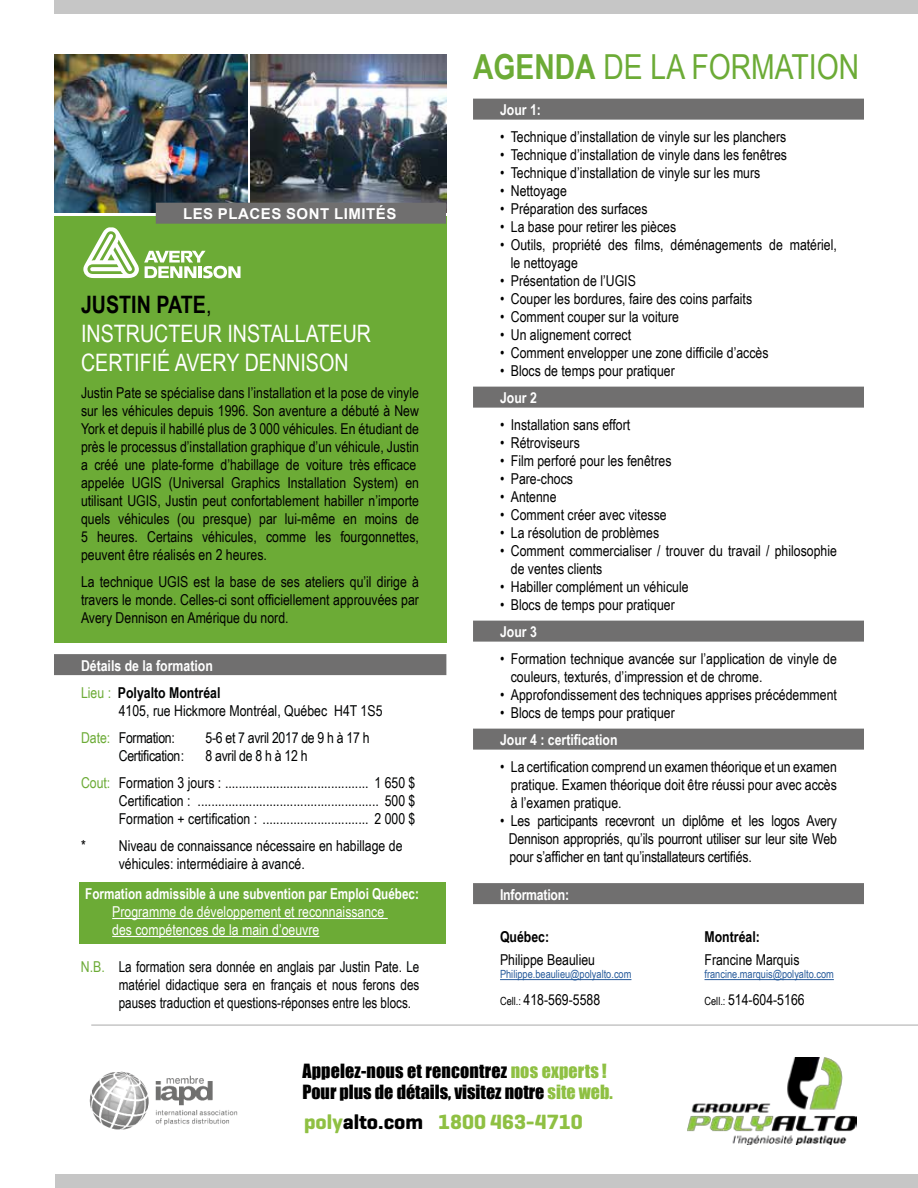
<style>
.page{position:relative;width:918px;height:1188px;background:#fff}
.page>*{position:absolute;margin:0;border:0;box-sizing:border-box;transform-origin:0 0}
.t1{font:34.5px "Arial Narrow";color:#6cab36}
.t2{font:24px/28.8px "Arial Narrow";color:#fff}
.t3{font:700 21px "Geogrotesque";color:#8fc043}
.t4{font:18px/21.6px "Impact";color:#000}
.t5{font:15px/18px "Arial Narrow";color:#000}
.t6{font:15px/27px "Arial Narrow";color:#010202}
.t7{font:15px/18px "Arial Narrow";color:#010202;text-align:justify;scale:.95 1}
.t8{font:700 15px/27px "Arial Narrow";color:#fff}
.t9{font:15px/18px "Arial Narrow";color:#fff}
.t10{font:700 15px "Arial Narrow";color:#fff;scale:.95 1}
.t11{font:15px "Arial Narrow";letter-spacing:-.02em;color:#010202}
.t12{font:700 15px "Arial";letter-spacing:.035em;color:#fff}
.t13{font:700 15px "Arial Narrow";color:#000}
.t14{font:11.25px "Arial Narrow";color:#275b9b}
.s1{font-weight:700;color:#000}
.s2{color:#000}
.s3{font-weight:400;color:#6cab36}
.s4{color:#010202}
.s5{color:#6cab36}
.s6{font-weight:700}
.s7{font-size:11.25px}
.s8{color:#8fc043}
</style>
<div class="page">
<div style="left:55px;top:1174px;width:863px;height:14px;background:#c6c6c6"></div>
<div style="left:54px;top:0;width:864px;height:14px;background:#c6c6c6"></div>
<div style="left:54px;top:216px;width:392px;height:427px;background:#6cab36"></div>
<svg style="left:83px;top:227px;width:158px;height:52px"></svg>
<div style="left:54px;top:654px;width:392px;height:21px;background:#706f6f"></div>
<img style="left:688px;top:1057px;width:168px;height:88px">
<div style="left:473px;top:99px;width:391px;height:21px;background:#706f6f"></div>
<div style="left:473px;top:387px;width:391px;height:21px;background:#706f6f"></div>
<div style="left:473px;top:621px;width:391px;height:21px;background:#706f6f"></div>
<div style="left:473px;top:729px;width:391px;height:21px;background:#706f6f"></div>
<div style="left:473px;top:883px;width:391px;height:21px;background:#706f6f"></div>
<hr style="left:91px;top:1024px;width:827px;height:2px;background:#c6c6c6">
<img style="left:90px;top:1071px;width:147px;height:59px">
<img style="left:54px;top:54px;width:193px;height:159px">
<img style="left:250px;top:54px;width:196px;height:149px">
<div style="left:79px;top:882px;width:367px;height:61px;background:#6cab36"></div>
<hr style="left:112px;top:918px;width:276px;height:1px;background:#fff">
<hr style="left:112px;top:936px;width:207px;height:1px;background:#fff">
<hr style="left:500px;top:979px;width:131px;height:1px;background:#275b9b">
<hr style="left:705px;top:979px;width:129px;height:1px;background:#275b9b">
<div style="left:156px;top:203px;width:290px;height:21px;background:#706f6f"></div>
<p class="t12" style="left:183px;top:203px;width:215px">LES PLACES SONT LIMITÉS</p>
<h2 class="t2" style="left:81px;top:290px;width:292px"><span class="s1">JUSTIN PATE</span><span class="s2">,<br></span>INSTRUCTEUR INSTALLATEUR<br>CERTIFIÉ AVERY DENNISON</h2>
<p class="t5" style="left:81px;top:383px;width:340px">Justin Pate se spécialise dans l’installation et la pose de vinyle sur les véhicules depuis 1996. Son aventure a débuté à New York et depuis il habillé plus de 3 000 véhicules. En étudiant de près le processus d’installation graphique d’un véhicule, Justin a créé une plate-forme d’habillage de voiture très efficace appelée UGIS (Universal Graphics Installation System) en utilisant UGIS, Justin peut confortablement habiller n’importe quels véhicules (ou presque) par lui-même en moins de 5 heures. Certains véhicules, comme les fourgonnettes, peuvent être réalisés en 2 heures.</p>
<p class="t5" style="left:81px;top:572px;width:340px;text-align:justify">La technique UGIS est la base de ses ateliers qu’il dirige à travers le monde. Celles-ci sont officiellement approuvées par Avery Dennison en Amérique du nord.</p>
<p class="t8" style="left:81px;top:651px;width:141px">Détails de la formation<br><span class="s3">Lieu :</span> <span class="s4">Polyalto Montréal</span></p>
<p class="t6" style="left:81px;top:696px;width:303px;text-indent:38px">4105, rue Hickmore Montréal, Québec H4T 1S5<br><span class="s5">Date:</span> Formation:</p>
<p class="t11" style="left:206px;top:726px;width:166px">5-6 et 7 avril 2017 de 9 h à 17 h</p>
<p class="t11" style="left:119px;top:744px;width:67px">Certification:</p>
<p class="t6" style="left:81px;top:741px;width:336px;text-indent:124px">8 avril de 8 h à 12 h<br><span class="s5">Cout:</span> Formation 3 jours : .......................................... 1 650 $</p>
<p class="t6" style="left:119px;top:791px;width:298px;line-height:18px">Certification : ..................................................... 500 $<br>Formation + certification : ............................... 2 000 $</p>
<p class="t6" style="left:119px;top:836px;width:285px;line-height:18px;text-indent:-38px">* Niveau de connaissance nécessaire en habillage de véhicules: intermédiaire à avancé.</p>
<p class="t10" style="left:85px;top:882px;width:353px">Formation admissible à une subvention par Emploi Québec:</p>
<p class="t9" style="left:112px;top:902px;width:274px">Programme de développement et reconnaissance des compétences de la main d’oeuvre</p>
<p class="t7" style="left:119px;top:957px;width:318px;text-indent:-38px"><span class="s5">N.B.</span> La formation sera donnée en anglais par Justin Pate. Le matériel didactique sera en français et nous ferons des pauses traduction et questions-réponses entre les blocs.</p>
<h1 class="t1" style="left:473px;top:42px;width:388px"><span class="s6">AGENDA</span> DE LA FORMATION</h1>
<p class="t8" style="left:500px;top:96px;width:43px">Jour 1:</p>
<p class="t5" style="left:500px;top:127px;width:288px">• Technique d’installation de vinyle sur les planchers</p>
<p class="t5" style="left:500px;top:145px;width:289px">• Technique d’installation de vinyle dans les fenêtres</p>
<p class="t5" style="left:500px;top:163px;width:262px">• Technique d’installation de vinyle sur les murs</p>
<p class="t5" style="left:500px;top:181px;width:68px">• Nettoyage</p>
<p class="t5" style="left:500px;top:199px;width:149px">• Préparation des surfaces</p>
<p class="t5" style="left:500px;top:217px;width:178px">• La base pour retirer les pièces</p>
<p class="t5" style="left:511px;top:235px;width:328px;text-indent:-11px">• Outils, propriété des films, déménagements de matériel, le nettoyage</p>
<p class="t5" style="left:500px;top:271px;width:137px">• Présentation de l’UGIS</p>
<p class="t5" style="left:500px;top:289px;width:254px">• Couper les bordures, faire des coins parfaits</p>
<p class="t5" style="left:500px;top:307px;width:180px">• Comment couper sur la voiture</p>
<p class="t5" style="left:500px;top:325px;width:133px">• Un alignement correct</p>
<p class="t5" style="left:500px;top:343px;width:270px">• Comment envelopper une zone difficile d’accès</p>
<p class="t5" style="left:500px;top:361px;width:176px">• Blocs de temps pour pratiquer</p>
<p class="t8" style="left:500px;top:384px;width:38px">Jour 2</p>
<p class="t5" style="left:500px;top:415px;width:132px">• Installation sans effort</p>
<p class="t5" style="left:500px;top:433px;width:81px">• Rétroviseurs</p>
<p class="t5" style="left:500px;top:451px;width:173px">• Film perforé pour les fenêtres</p>
<p class="t5" style="left:500px;top:469px;width:75px">• Pare-chocs</p>
<p class="t5" style="left:500px;top:487px;width:58px">• Antenne</p>
<p class="t5" style="left:500px;top:505px;width:168px">• Comment créer avec vitesse</p>
<p class="t5" style="left:500px;top:523px;width:161px">• La résolution de problèmes</p>
<p class="t5" style="left:511px;top:541px;width:328px;text-indent:-11px">• Comment commercialiser / trouver du travail / philosophie de ventes clients</p>
<p class="t5" style="left:500px;top:577px;width:190px">• Habiller complément un véhicule</p>
<p class="t5" style="left:500px;top:595px;width:176px">• Blocs de temps pour pratiquer</p>
<p class="t8" style="left:500px;top:618px;width:38px">Jour 3</p>
<p class="t5" style="left:511px;top:649px;width:328px;text-indent:-11px">• Formation technique avancée sur l’application de vinyle de couleurs, texturés, d’impression et de chrome.</p>
<p class="t5" style="left:500px;top:685px;width:338px">• Approfondissement des techniques apprises précédemment</p>
<p class="t5" style="left:500px;top:703px;width:176px">• Blocs de temps pour pratiquer</p>
<p class="t8" style="left:500px;top:726px;width:119px">Jour 4 : certification</p>
<p class="t5" style="left:511px;top:757px;width:328px;text-align:justify;text-indent:-11px">• La certification comprend un examen théorique et un examen pratique. Examen théorique doit être réussi pour avec accès à l’examen pratique.</p>
<p class="t5" style="left:509px;top:811px;width:330px;text-align:justify;text-indent:-9px">• Les participants recevront un diplôme et les logos Avery Dennison appropriés, qu’ils pourront utiliser sur leur site Web pour s’afficher en tant qu’installateurs certifiés.</p>
<p class="t8" style="left:500px;top:880px;width:71px">Information:</p>
<p class="t13" style="left:500px;top:926px;width:51px">Québec:</p>
<p class="t5" style="left:500px;top:950px;width:97px">Philippe Beaulieu</p>
<p class="t14" style="left:500px;top:966px;width:133px">Philippe.beaulieu@polyalto.com</p>
<p class="t5" style="left:500px;top:991px;width:102px"><span class="s7">Cell.:</span> 418-569-5588</p>
<p class="t13" style="left:705px;top:926px;width:57px">Montréal:</p>
<p class="t5" style="left:705px;top:950px;width:97px">Francine Marquis</p>
<p class="t14" style="left:705px;top:966px;width:131px">francine.marquis@polyalto.com</p>
<p class="t5" style="left:705px;top:991px;width:102px"><span class="s7">Cell.:</span> 514-604-5166</p>
<p class="t4" style="left:302px;top:1059px;width:312px">Appelez-nous et rencontrez <span class="s8">nos experts !<br></span>Pour plus de détails, visitez notre <span class="s8">site web.</span></p>
<h3 class="t3" style="left:304px;top:1109px;width:280px">poly<span class="s2">alto.com</span> 1800 463-4710</h3>
</div>
